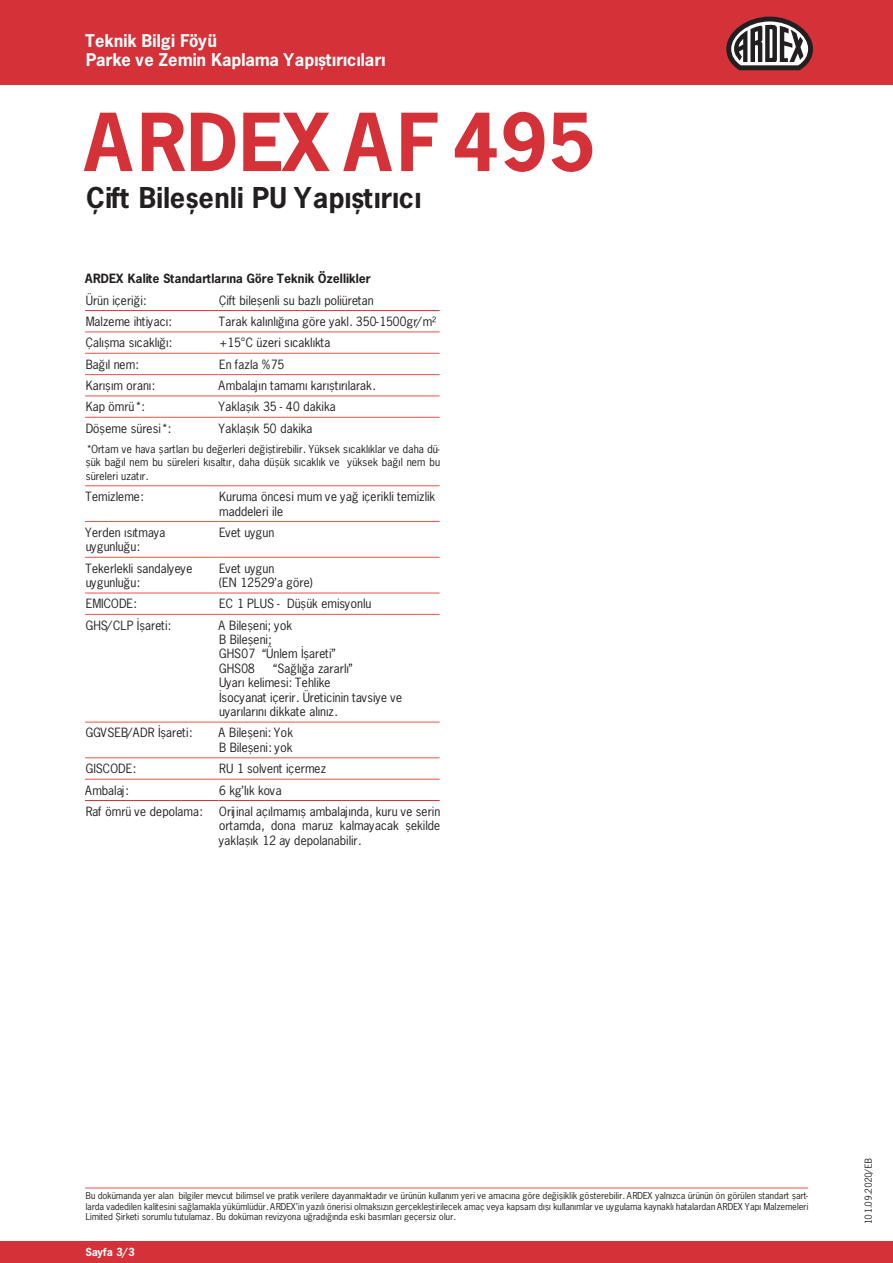
<style>
.page{position:relative;width:893px;height:1263px;background:#fff}
.page>*{position:absolute;margin:0;border:0;box-sizing:border-box;transform-origin:0 0}
.Titel{font:700 75px "News Gothic Std";letter-spacing:.015em;color:#d43238}
.Untertitel{font:700 27px "News Gothic Std";letter-spacing:.005em;color:#231f20}
.t1{font:700 16.5px/19.5px "News Gothic Std";color:#fff}
.t2{font:12px/14.4px "News Gothic Std";color:#231f20}
.t3{font:700 12px "News Gothic Std";color:#231f20}
.t4{font:10.5px/13.5px "News Gothic Std";color:#231f20;text-align:justify}
.t5{font:700 10.5px "News Gothic Std";color:#fff}
.Norm{font:9px/10.5px "News Gothic Std";color:#231f20;text-align:justify}
</style>
<div class="page">
<div style="left:0;top:0;width:893px;height:85px;background:#d43238"></div>
<div style="left:0;top:1242px;width:893px;height:21px;background:#d43238"></div>
<svg style="left:726px;top:17px;width:87px;height:53px"></svg>
<hr style="left:85px;top:332px;width:133px;height:1px;background:#f05248">
<hr style="left:218px;top:332px;width:222px;height:1px;background:#f05248">
<hr style="left:85px;top:353px;width:133px;height:1px;background:#f05248">
<hr style="left:218px;top:353px;width:222px;height:1px;background:#f05248">
<hr style="left:85px;top:374px;width:133px;height:1px;background:#f05248">
<hr style="left:218px;top:374px;width:222px;height:1px;background:#f05248">
<hr style="left:85px;top:396px;width:133px;height:1px;background:#f05248">
<hr style="left:218px;top:396px;width:222px;height:1px;background:#f05248">
<hr style="left:85px;top:417px;width:133px;height:1px;background:#f05248">
<hr style="left:218px;top:417px;width:222px;height:1px;background:#f05248">
<hr style="left:85px;top:485px;width:133px;height:1px;background:#f05248">
<hr style="left:218px;top:485px;width:222px;height:1px;background:#f05248">
<hr style="left:85px;top:521px;width:133px;height:1px;background:#f05248">
<hr style="left:218px;top:521px;width:222px;height:1px;background:#f05248">
<hr style="left:85px;top:557px;width:133px;height:1px;background:#f05248">
<hr style="left:218px;top:557px;width:222px;height:1px;background:#f05248">
<hr style="left:85px;top:593px;width:133px;height:1px;background:#f05248">
<hr style="left:218px;top:593px;width:222px;height:1px;background:#f05248">
<hr style="left:85px;top:614px;width:133px;height:1px;background:#f05248">
<hr style="left:218px;top:614px;width:222px;height:1px;background:#f05248">
<hr style="left:85px;top:722px;width:133px;height:1px;background:#f05248">
<hr style="left:218px;top:722px;width:222px;height:1px;background:#f05248">
<hr style="left:85px;top:757px;width:133px;height:1px;background:#f05248">
<hr style="left:218px;top:757px;width:222px;height:1px;background:#f05248">
<hr style="left:85px;top:779px;width:133px;height:1px;background:#f05248">
<hr style="left:218px;top:779px;width:222px;height:1px;background:#f05248">
<hr style="left:85px;top:310px;width:133px;height:1px;background:#d43238">
<hr style="left:218px;top:310px;width:222px;height:1px;background:#d43238">
<hr style="left:85px;top:800px;width:133px;height:1px;background:#d43238">
<hr style="left:218px;top:800px;width:222px;height:1px;background:#d43238">
<hr style="left:85px;top:1188px;width:723px;height:1px;background:#f05248">
<h3 class="t1" style="left:85px;top:31px;width:301px">Teknik Bilgi Föyü<br>Parke ve Zemin Kaplama Yapıştırıcıları</h3>
<p class="Titel" style="left:85px;top:93px;width:509px">ARDEX AF 495</p>
<p class="Untertitel" style="left:85px;top:180px;width:336px">Çift Bileşenli PU Yapıştırıcı</p>
<p class="t3" style="left:85px;top:271px;width:287px">ARDEX Kalite Standartlarına Göre Teknik Özellikler</p>
<p class="t2" style="left:85px;top:293px;width:62px">Ürün içeriği:</p>
<p class="t2" style="left:218px;top:293px;width:156px">Çift bileşenli su bazlı poliüretan</p>
<p class="t2" style="left:85px;top:314px;width:87px">Malzeme ihtiyacı:</p>
<p class="t2" style="left:218px;top:314px;width:219px">Tarak kalınlığına göre yakl. 350-1500gr/m²</p>
<p class="t2" style="left:85px;top:335px;width:88px">Çalışma sıcaklığı:</p>
<p class="t2" style="left:218px;top:335px;width:113px">+15°C üzeri sıcaklıkta</p>
<p class="t2" style="left:85px;top:357px;width:55px">Bağıl nem:</p>
<p class="t2" style="left:218px;top:357px;width:67px">En fazla %75</p>
<p class="t2" style="left:85px;top:378px;width:71px">Karışım oranı:</p>
<p class="t2" style="left:218px;top:378px;width:158px">Ambalajın tamamı karıştırılarak.</p>
<p class="t2" style="left:85px;top:399px;width:60px">Kap ömrü*:</p>
<p class="t2" style="left:218px;top:399px;width:118px">Yaklaşık 35 - 40 dakika</p>
<p class="t2" style="left:85px;top:421px;width:87px">Döşeme süresi*:</p>
<p class="t2" style="left:218px;top:421px;width:95px">Yaklaşık 50 dakika</p>
<p class="t4" style="left:85px;top:442px;width:356px">*Ortam ve hava şartları bu değerleri değiştirebilir. Yüksek sıcaklıklar ve daha dü&shy;şük bağıl nem bu süreleri kısaltır, daha düşük sıcaklık ve yüksek bağıl nem bu süreleri uzatır.</p>
<p class="t2" style="left:85px;top:489px;width:59px">Temizleme:</p>
<p class="t2" style="left:218px;top:489px;width:218px">Kuruma öncesi mum ve yağ içerikli temizlik maddeleri ile</p>
<p class="t2" style="left:85px;top:525px;width:81px">Yerden ısıtmaya</p>
<p class="t2" style="left:85px;top:539px;width:56px">uygunluğu:</p>
<p class="t2" style="left:218px;top:525px;width:57px">Evet uygun</p>
<p class="t2" style="left:85px;top:561px;width:108px">Tekerlekli sandalyeye</p>
<p class="t2" style="left:85px;top:575px;width:56px">uygunluğu:</p>
<p class="t2" style="left:218px;top:561px;width:57px">Evet uygun</p>
<p class="t2" style="left:218px;top:575px;width:95px">(EN 12529’a göre)</p>
<p class="t2" style="left:85px;top:596px;width:53px">EMICODE:</p>
<p class="t2" style="left:218px;top:596px;width:154px">EC 1 PLUS - Düşük emisyonlu</p>
<p class="t2" style="left:85px;top:618px;width:87px">GHS/CLP İşareti:</p>
<p class="t2" style="left:218px;top:618px;width:74px">A Bileşeni; yok</p>
<p class="t2" style="left:218px;top:632px;width:54px">B Bileşeni;</p>
<p class="t2" style="left:218px;top:647px;width:118px">GHS07 “Ünlem İşareti”</p>
<p class="t2" style="left:218px;top:661px;width:38px">GHS08</p>
<p class="t2" style="left:272px;top:661px;width:81px">“Sağlığa zararlı”</p>
<p class="t2" style="left:218px;top:675px;width:113px">Uyarı kelimesi: Tehlike</p>
<p class="t2" style="left:218px;top:690px;width:185px">İsocyanat içerir. Üreticinin tavsiye ve uyarılarını dikkate alınız.</p>
<p class="t2" style="left:85px;top:726px;width:108px">GGVSEB/ADR İşareti:</p>
<p class="t2" style="left:218px;top:726px;width:75px">A Bileşeni: Yok</p>
<p class="t2" style="left:218px;top:740px;width:75px">B Bileşeni: yok</p>
<p class="t2" style="left:85px;top:761px;width:52px">GISCODE:</p>
<p class="t2" style="left:218px;top:761px;width:109px">RU 1 solvent içermez</p>
<p class="t2" style="left:85px;top:783px;width:44px">Ambalaj:</p>
<p class="t2" style="left:218px;top:783px;width:64px">6 kg’lık kova</p>
<p class="t2" style="left:85px;top:804px;width:118px">Raf ömrü ve depolama:</p>
<p class="t2" style="left:218px;top:804px;width:223px;text-align:justify">Orijinal açılmamış ambalajında, kuru ve serin ortamda, dona maruz kalmayacak şekilde yaklaşık 12 ay depolanabilir.</p>
<p class="Norm" style="left:85px;top:1191px;width:724px">Bu dokümanda yer alan bilgiler mevcut bilimsel ve pratik verilere dayanmaktadır ve ürünün kullanım yeri ve amacına göre değişiklik gösterebilir. ARDEX yalnızca ürünün ön görülen standart şart&shy;larda vadedilen kalitesini sağlamakla yükümlüdür. ARDEX’in yazılı önerisi olmaksızın gerçekleştirilecek amaç veya kapsam dışı kullanımlar ve uygulama kaynaklı hatalardan ARDEX Yapı Malzemeleri Limited Şirketi sorumlu tutulamaz. Bu doküman revizyona uğradığında eski basımları geçersiz olur.</p>
<p class="t5" style="left:85px;top:1245px;width:51px">Sayfa 3/3</p>
<p class="Norm" style="left:863px;top:1225px;width:68px;rotate:-90deg">101.09.2020/EB</p>
</div>
